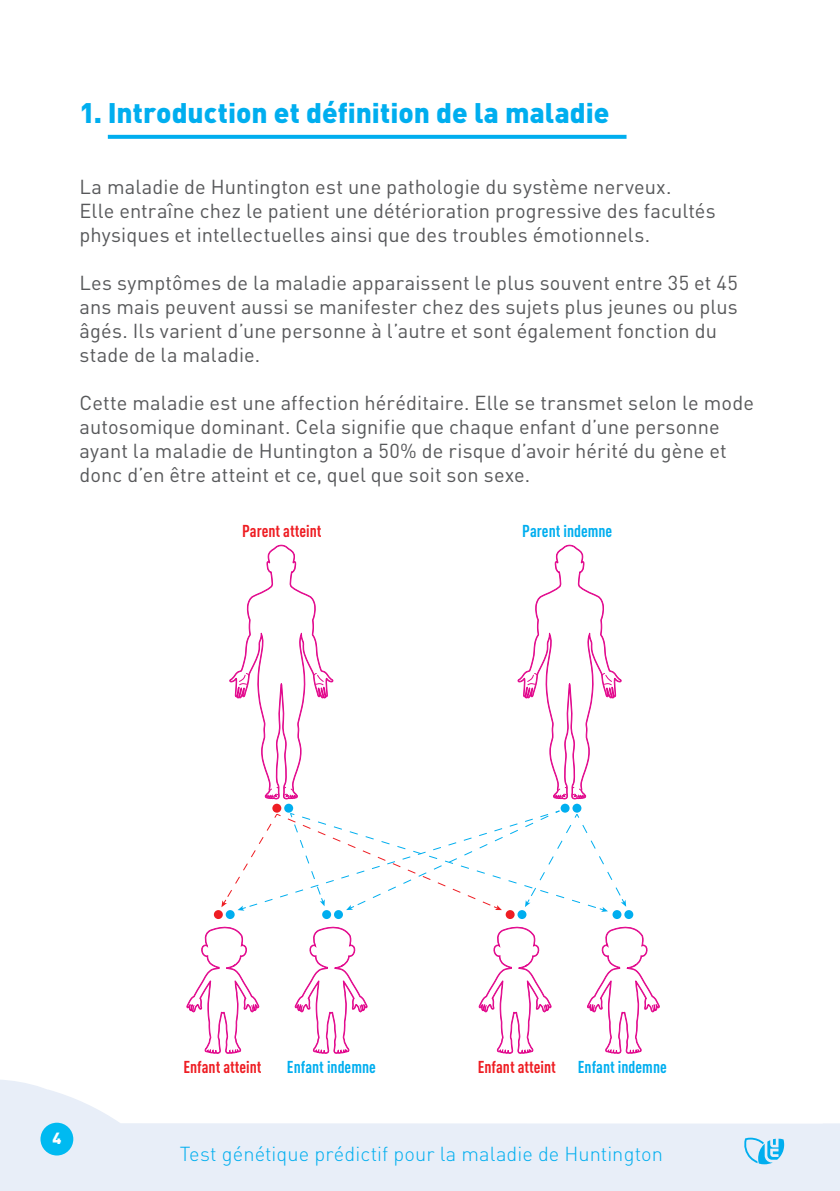
<style>
.page{position:relative;width:840px;height:1191px;background:#fff}
.page>*{position:absolute;margin:0;border:0;box-sizing:border-box;transform-origin:0 0}
.t1{font:900 28px "DINOT";color:#00aeef}
.Corps_de_texte{font:20px/24px "DINOT";letter-spacing:.005em;color:#57585a}
.t2{font:300 20px "DINOT";letter-spacing:.005em;color:#00aeef}
.t3{font:700 condensed 17px "DINOT";color:#ee1d23}
.t4{font:700 condensed 17px "DINOT";color:#00aeef}
.t5{font:900 16px "DINOT";color:#fff}
</style>
<div class="page">
<svg style="left:0;top:1080px;width:822px;height:111px;fill:#e8eef8"></svg>
<div style="left:40px;top:1122px;width:33px;height:33px;background:#00baf1;border-radius:50%"></div>
<svg style="left:742px;top:1137px;width:41px;height:27px"></svg>
<svg style="left:822px;top:1123px;width:17px;height:68px"></svg>
<svg style="left:108px;top:135px;width:518px;height:4px;background:#0ab1ef"></svg>
<svg style="left:186px;top:926px;width:74px;height:128px"></svg>
<svg style="left:294px;top:926px;width:74px;height:128px"></svg>
<svg style="left:478px;top:926px;width:74px;height:128px"></svg>
<svg style="left:587px;top:926px;width:73px;height:128px"></svg>
<svg style="left:221px;top:809px;width:404px;height:103px"></svg>
<div style="left:225px;top:910px;width:9px;height:9px;background:#00aeef;border-radius:50%"></div>
<div style="left:214px;top:910px;width:9px;height:9px;background:#ee1d23;border-radius:50%"></div>
<div style="left:284px;top:803px;width:9px;height:9px;background:#00aeef;border-radius:50%"></div>
<div style="left:272px;top:803px;width:9px;height:9px;background:#ee1d23;border-radius:50%"></div>
<div style="left:572px;top:803px;width:9px;height:9px;background:#00aeef;border-radius:50%"></div>
<div style="left:560px;top:803px;width:9px;height:9px;background:#00aeef;border-radius:50%"></div>
<div style="left:334px;top:910px;width:9px;height:9px;background:#00aeef;border-radius:50%"></div>
<div style="left:322px;top:910px;width:9px;height:9px;background:#00aeef;border-radius:50%"></div>
<div style="left:517px;top:910px;width:9px;height:9px;background:#00aeef;border-radius:50%"></div>
<div style="left:505px;top:910px;width:9px;height:9px;background:#ee1d23;border-radius:50%"></div>
<div style="left:624px;top:910px;width:9px;height:9px;background:#00aeef;border-radius:50%"></div>
<div style="left:612px;top:910px;width:9px;height:9px;background:#00aeef;border-radius:50%"></div>
<svg style="left:229px;top:544px;width:105px;height:256px"></svg>
<svg style="left:517px;top:544px;width:105px;height:256px"></svg>
<p class="t1" style="left:79px;top:95px;width:531px">1. Introduction et définition de la maladie</p>
<p class="Corps_de_texte" style="left:79px;top:175px;width:593px">La maladie de Huntington est une pathologie du système nerveux.</p>
<p class="Corps_de_texte" style="left:79px;top:199px;width:637px">Elle entraîne chez le patient une détérioration progressive des facultés physiques et intellectuelles ainsi que des troubles émotionnels.</p>
<p class="Corps_de_texte" style="left:79px;top:271px;width:659px">Les symptômes de la maladie apparaissent le plus souvent entre 35 et 45 ans mais peuvent aussi se manifester chez des sujets plus jeunes ou plus âgés. Ils varient d’une personne à l’autre et sont également fonction du stade de la maladie.</p>
<p class="Corps_de_texte" style="left:79px;top:391px;width:675px">Cette maladie est une affection héréditaire. Elle se transmet selon le mode autosomique dominant. Cela signifie que chaque enfant d’une personne ayant la maladie de Huntington a 50% de risque d’avoir hérité du gène et donc d’en être atteint et ce, quel que soit son sexe.</p>
<p class="t3" style="left:242px;top:520px;width:81px">Parent atteint</p>
<p class="t4" style="left:522px;top:520px;width:91px">Parent indemne</p>
<p class="t5" style="left:52px;top:1127px;width:10px">4</p>
<p class="t3" style="left:183px;top:1056px;width:80px">Enfant atteint</p>
<p class="t4" style="left:287px;top:1056px;width:90px">Enfant indemne</p>
<p class="t3" style="left:477px;top:1056px;width:80px">Enfant atteint</p>
<p class="t4" style="left:577px;top:1056px;width:90px">Enfant indemne</p>
<p class="t2" style="left:180px;top:1141px;width:484px">Test génétique prédictif pour la maladie de Huntington</p>
</div>
